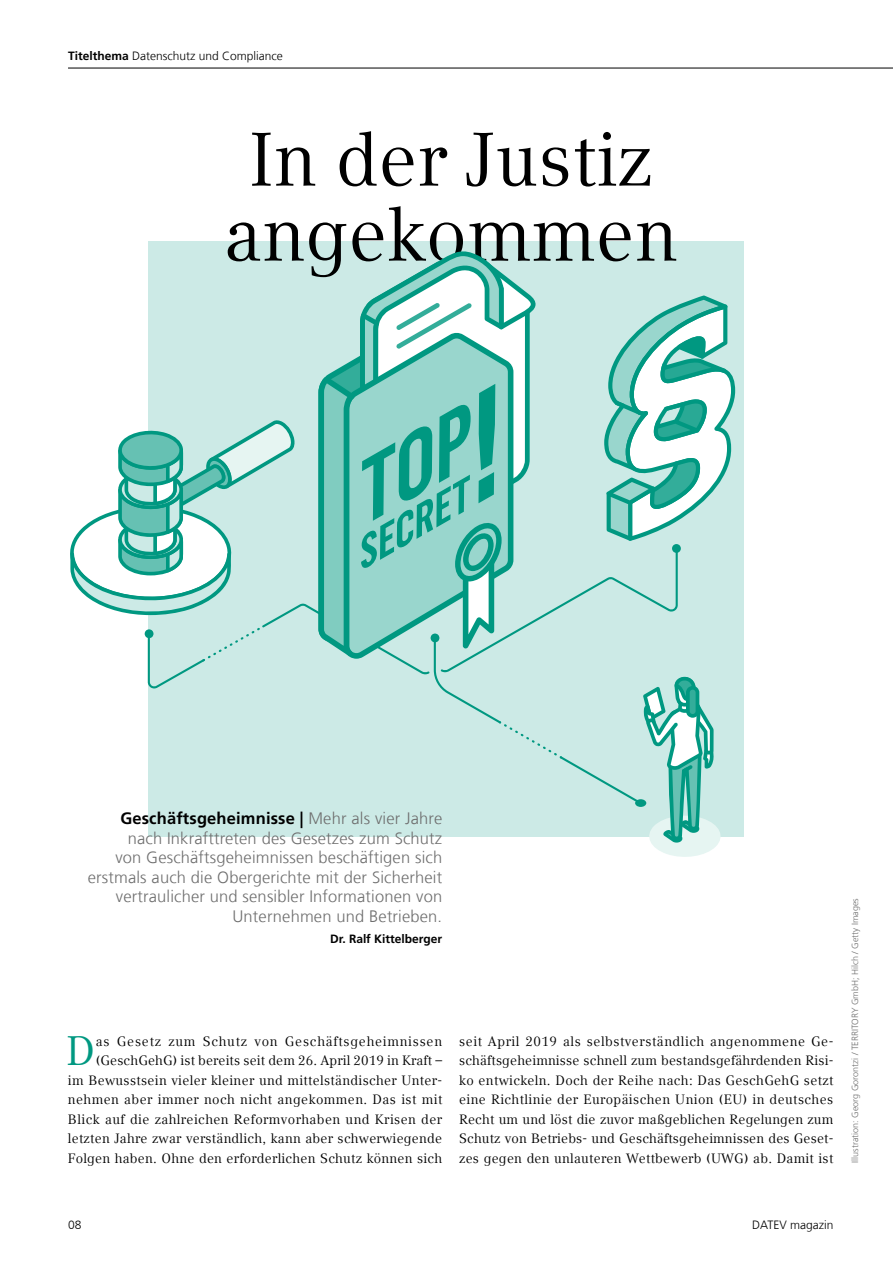
<style>
.page{position:relative;width:893px;height:1263px;background:#fff}
.page>*{position:absolute;margin:0;border:0;box-sizing:border-box;transform-origin:0 0}
.t1{font:75px/75px "Compatil Text LT Pro";color:#000;text-align:center}
.t2{font:41.1px "Compatil Text LT Pro";color:#009881}
.t3{font:300 16.5px/19.5px "Frutiger LT Com";letter-spacing:.01em;color:#6e6e6e;text-align:right}
.t4{font:13.5px/19.5px "Compatil Text LT Pro";letter-spacing:.02em;color:#000;text-align:right}
.t5{font:300 12px "Frutiger LT Com";color:#000}
.t6{font:700 12px "Frutiger LT Com";color:#000}
.t7{font:300 9px "Frutiger LT Com";color:#6e6e6e}
.s1{font-weight:700}
.s2{font-weight:700;color:#000}
</style>
<div class="page">
<hr style="left:68px;top:68px;width:825px;height:1px;background:#000">
<div style="left:149px;top:241px;width:595px;height:595px;background:#cceae6"></div>
<svg style="left:70px;top:248px;width:665px;height:609px"></svg>
<p class="t5" style="left:68px;top:48px;width:216px"><span class="s1">Titelthema</span> Datenschutz und Compliance</p>
<h1 class="t1" style="left:224px;top:123px;width:455px">In der Justiz angekommen</h1>
<p class="t3" style="left:88px;top:808px;width:356px"><span class="s2">Geschäftsgeheimnisse |</span> Mehr als vier Jahre nach Inkrafttreten des Gesetzes zum Schutz<br>von Geschäftsgeheimnissen beschäftigen sich erstmals auch die Obergerichte mit der Sicherheit vertraulicher und sensibler Informationen von Unternehmen und Betrieben.</p>
<p class="t6" style="left:330px;top:931px;width:114px">Dr. Ralf Kittelberger</p>
<p class="t4" style="left:68px;top:1031px;width:376px">as Gesetz zum Schutz von Geschäftsgeheimnissen (-GeschGehG) ist bereits seit dem 26. April 2019 in Kraft –<br>im Bewusstsein vieler kleiner und mittelständischer Unter&shy;nehmen aber immer noch nicht angekommen. Das ist mit Blick auf die zahlreichen Reformvorhaben und Krisen der letzten Jahre zwar verständlich, kann aber schwerwiegende Folgen haben. Ohne den erforderlichen Schutz können sich</p>
<p class="t4" style="left:459px;top:1031px;width:376px;text-align:justify">seit April 2019 als selbstverständlich angenommene Ge&shy;schäftsgeheimnisse schnell zum bestandsgefährdenden Risi&shy;ko entwickeln. Doch der Reihe nach: Das GeschGehG setzt eine Richtlinie der Europäischen Union (EU) in deutsches Recht um und löst die zuvor maßgeblichen Regelungen zum Schutz von Betriebs- und Geschäftsgeheimnissen des Geset&shy;zes gegen den unlauteren Wettbewerb (UWG) ab. Damit ist</p>
<h2 class="t2" style="left:66px;top:1027px;width:31px">D</h2>
<p class="t7" style="left:849px;top:1163px;width:266px;rotate:-90deg">Illustration: Georg Gorontzi / TERRITORY GmbH; Hilch / Getty Images</p>
<p class="t5" style="left:68px;top:1217px;width:15px">08</p>
<p class="t5" style="left:752px;top:1217px;width:83px">DATEV magazin</p>
</div>
